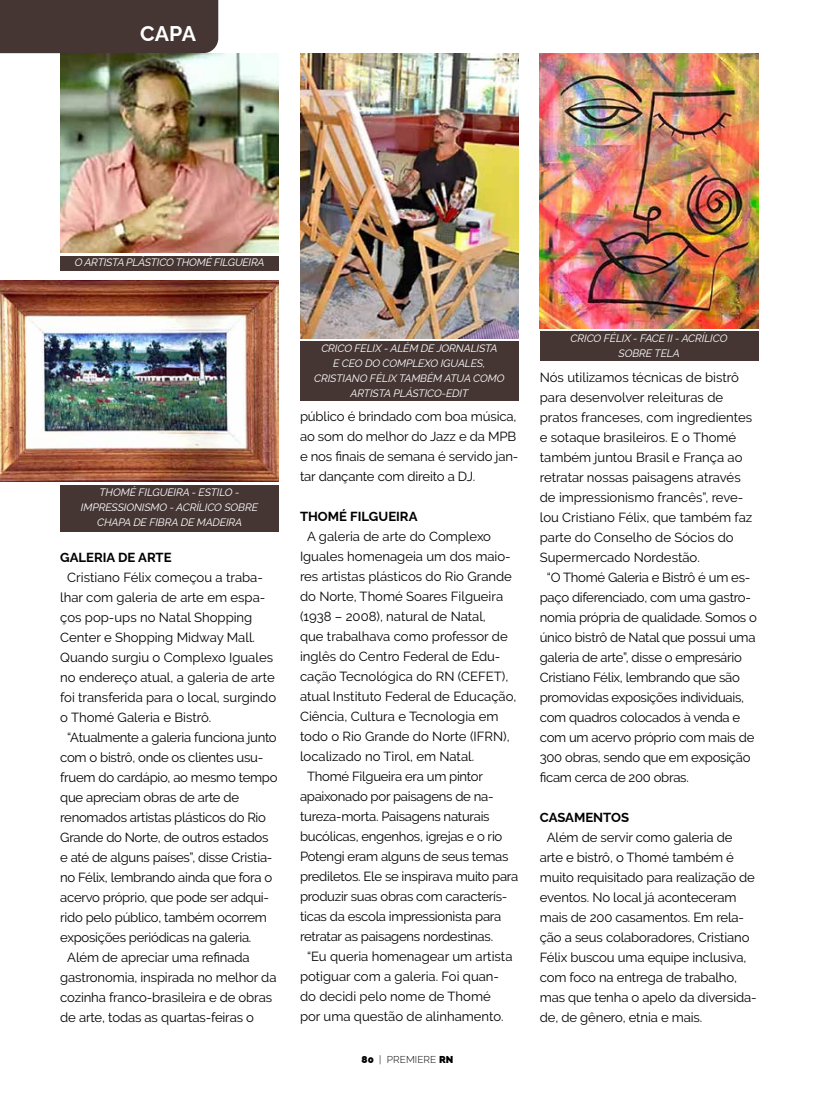
<style>
.page{position:relative;width:815px;height:1099px;background:#fff}
.page>*{position:absolute;margin:0;border:0;box-sizing:border-box;transform-origin:0 0}
.t1{font:700 21.25px "Raleway";color:#fff}
.t2{font:13.12px/20px "Raleway";letter-spacing:-.01em;color:#000}
.t3{font:700 13.12px "Raleway";color:#000}
.t4{font:italic 10.75px/15px "Raleway";letter-spacing:-.01em;color:#fff;text-align:center}
.t5{font:300 10px "Raleway";letter-spacing:.01em;color:#000}
.s1{font-weight:900}
</style>
<div class="page">
<div style="left:0;top:0;width:218px;height:53px;background:#453634"></div>
<img style="left:60px;top:53px;width:219px;height:200px">
<img style="left:300px;top:53px;width:219px;height:285px">
<img style="left:0;top:281px;width:279px;height:200px">
<img style="left:540px;top:53px;width:218px;height:275px">
<div style="left:60px;top:256px;width:219px;height:15px;background:#453634"></div>
<div style="left:300px;top:341px;width:219px;height:60px;background:#453634"></div>
<div style="left:540px;top:331px;width:218px;height:30px;background:#453634"></div>
<div style="left:60px;top:485px;width:219px;height:46px;background:#453634"></div>
<h1 class="t1" style="left:140px;top:17px;width:57px">CAPA</h1>
<p class="t4" style="left:75px;top:254px;width:191px">O ARTISTA PLÁSTICO THOMÉ FILGUEIRA</p>
<p class="t4" style="left:81px;top:483px;width:178px">THOMÉ FILGUEIRA - ESTILO -<br>IMPRESSIONISMO - ACRÍLICO SOBRE<br>CHAPA DE FIBRA DE MADEIRA</p>
<p class="t3" style="left:60px;top:547px;width:113px">GALERIA DE ARTE</p>
<p class="t2" style="left:67px;top:567px;width:197px">Cristiano Félix começou a traba-</p>
<p class="t2" style="left:60px;top:587px;width:207px">lhar com galeria de arte em espa-</p>
<p class="t2" style="left:60px;top:607px;width:194px">ços pop-ups no Natal Shopping</p>
<p class="t2" style="left:60px;top:627px;width:196px">Center e Shopping Midway Mall.</p>
<p class="t2" style="left:60px;top:647px;width:214px">Quando surgiu o Complexo Iguales</p>
<p class="t2" style="left:60px;top:667px;width:216px">no endereço atual, a galeria de arte</p>
<p class="t2" style="left:60px;top:687px;width:218px">foi transferida para o local, surgindo</p>
<p class="t2" style="left:60px;top:707px;width:153px">o Thomé Galeria e Bistrô.</p>
<p class="t2" style="left:67px;top:727px;width:211px">“Atualmente a galeria funciona junto</p>
<p class="t2" style="left:60px;top:747px;width:205px">com o bistrô, onde os clientes usu-</p>
<p class="t2" style="left:60px;top:767px;width:219px">fruem do cardápio, ao mesmo tempo</p>
<p class="t2" style="left:60px;top:787px;width:180px">que apreciam obras de arte de</p>
<p class="t2" style="left:60px;top:807px;width:207px">renomados artistas plásticos do Rio</p>
<p class="t2" style="left:60px;top:827px;width:210px">Grande do Norte, de outros estados</p>
<p class="t2" style="left:60px;top:847px;width:214px">e até de alguns países”, disse Cristia-</p>
<p class="t2" style="left:60px;top:867px;width:213px">no Félix, lembrando ainda que fora o</p>
<p class="t2" style="left:60px;top:887px;width:210px">acervo próprio, que pode ser adqui-</p>
<p class="t2" style="left:60px;top:907px;width:208px">rido pelo público, também ocorrem</p>
<p class="t2" style="left:60px;top:927px;width:193px">exposições periódicas na galeria.</p>
<p class="t2" style="left:67px;top:947px;width:184px">Além de apreciar uma refinada</p>
<p class="t2" style="left:60px;top:967px;width:218px">gastronomia, inspirada no melhor da</p>
<p class="t2" style="left:60px;top:987px;width:213px">cozinha franco-brasileira e de obras</p>
<p class="t2" style="left:60px;top:1007px;width:195px">de arte, todas as quartas-feiras o</p>
<p class="t4" style="left:314px;top:339px;width:192px">CRICO FELIX - ALÉM DE JORNALISTA<br>E CEO DO COMPLEXO IGUALES,<br>CRISTIANO FÉLIX TAMBÉM ATUA COMO<br>ARTISTA PLÁSTICO-EDIT</p>
<p class="t4" style="left:571px;top:329px;width:158px">CRICO FÉLIX - FACE II - ACRÍLICO<br>SOBRE TELA</p>
<p class="t2" style="left:540px;top:367px;width:201px">Nós utilizamos técnicas de bistrô</p>
<p class="t2" style="left:540px;top:387px;width:185px">para desenvolver releituras de</p>
<p class="t2" style="left:540px;top:407px;width:214px">pratos franceses, com ingredientes</p>
<p class="t2" style="left:540px;top:427px;width:198px">e sotaque brasileiros. E o Thomé</p>
<p class="t2" style="left:540px;top:447px;width:204px">também juntou Brasil e França ao</p>
<p class="t2" style="left:540px;top:467px;width:202px">retratar nossas paisagens através</p>
<p class="t2" style="left:540px;top:487px;width:205px">de impressionismo francês”, reve-</p>
<p class="t2" style="left:540px;top:507px;width:214px">lou Cristiano Félix, que também faz</p>
<p class="t2" style="left:540px;top:527px;width:195px">parte do Conselho de Sócios do</p>
<p class="t2" style="left:540px;top:547px;width:162px">Supermercado Nordestão.</p>
<p class="t2" style="left:547px;top:567px;width:205px">“O Thomé Galeria e Bistrô é um es-</p>
<p class="t2" style="left:540px;top:587px;width:213px">paço diferenciado, com uma gastro-</p>
<p class="t2" style="left:540px;top:607px;width:219px">nomia própria de qualidade. Somos o</p>
<p class="t2" style="left:540px;top:627px;width:217px">único bistrô de Natal que possui uma</p>
<p class="t2" style="left:540px;top:647px;width:204px">galeria de arte”, disse o empresário</p>
<p class="t2" style="left:540px;top:667px;width:202px">Cristiano Félix, lembrando que são</p>
<p class="t2" style="left:540px;top:687px;width:206px">promovidas exposições individuais,</p>
<p class="t2" style="left:540px;top:707px;width:202px">com quadros colocados à venda e</p>
<p class="t2" style="left:540px;top:727px;width:216px">com um acervo próprio com mais de</p>
<p class="t2" style="left:540px;top:747px;width:212px">300 obras, sendo que em exposição</p>
<p class="t2" style="left:540px;top:767px;width:151px">ficam cerca de 200 obras.</p>
<p class="t3" style="left:540px;top:807px;width:91px">CASAMENTOS</p>
<p class="t2" style="left:540px;top:827px;width:218px;text-indent:7px">Além de servir como galeria de arte e bistrô, o Thomé também é muito requisitado para realização de eventos. No local já aconteceram mais de 200 casamentos. Em rela&shy;ção a seus colaboradores, Cristiano<br>Félix buscou uma equipe inclusiva, com foco na entrega de trabalho, mas que tenha o apelo da diversida&shy;de, de gênero, etnia e mais.</p>
<p class="t2" style="left:300px;top:406px;width:220px">público é brindado com boa música, ao som do melhor do Jazz e da MPB e nos finais de semana é servido jan&shy;tar dançante com direito a DJ.</p>
<p class="t3" style="left:300px;top:506px;width:119px">THOMÉ FILGUEIRA</p>
<p class="t2" style="left:307px;top:526px;width:186px">A galeria de arte do Complexo</p>
<p class="t2" style="left:300px;top:546px;width:212px">Iguales homenageia um dos maio-</p>
<p class="t2" style="left:300px;top:566px;width:213px">res artistas plásticos do Rio Grande</p>
<p class="t2" style="left:300px;top:586px;width:205px">do Norte, Thomé Soares Filgueira</p>
<p class="t2" style="left:300px;top:606px;width:187px">(1938 – 2008), natural de Natal,</p>
<p class="t2" style="left:300px;top:626px;width:209px">que trabalhava como professor de</p>
<p class="t2" style="left:300px;top:646px;width:202px">inglês do Centro Federal de Edu-</p>
<p class="t2" style="left:300px;top:666px;width:210px">cação Tecnológica do RN (CEFET),</p>
<p class="t2" style="left:300px;top:686px;width:218px">atual Instituto Federal de Educação,</p>
<p class="t2" style="left:300px;top:706px;width:200px">Ciência, Cultura e Tecnologia em</p>
<p class="t2" style="left:300px;top:726px;width:211px">todo o Rio Grande do Norte (IFRN),</p>
<p class="t2" style="left:300px;top:746px;width:176px">localizado no Tirol, em Natal.</p>
<p class="t2" style="left:307px;top:766px;width:177px">Thomé Filgueira era um pintor</p>
<p class="t2" style="left:300px;top:786px;width:195px">apaixonado por paisagens de na-</p>
<p class="t2" style="left:300px;top:806px;width:191px">tureza-morta. Paisagens naturais</p>
<p class="t2" style="left:300px;top:826px;width:204px">bucólicas, engenhos, igrejas e o rio</p>
<p class="t2" style="left:300px;top:846px;width:210px">Potengi eram alguns de seus temas</p>
<p class="t2" style="left:300px;top:866px;width:220px">prediletos. Ele se inspirava muito para</p>
<p class="t2" style="left:300px;top:886px;width:209px">produzir suas obras com caracterís-</p>
<p class="t2" style="left:300px;top:906px;width:203px">ticas da escola impressionista para</p>
<p class="t2" style="left:300px;top:926px;width:195px">retratar as paisagens nordestinas.</p>
<p class="t2" style="left:307px;top:946px;width:207px">“Eu queria homenagear um artista</p>
<p class="t2" style="left:300px;top:966px;width:201px">potiguar com a galeria. Foi quan-</p>
<p class="t2" style="left:300px;top:986px;width:192px">do decidi pelo nome de Thomé</p>
<p class="t2" style="left:300px;top:1006px;width:205px">por uma questão de alinhamento.</p>
<p class="t5" style="left:361px;top:1051px;width:94px"><span class="s1">80</span> | PREMIERE <span class="s1">RN</span></p>
</div>
